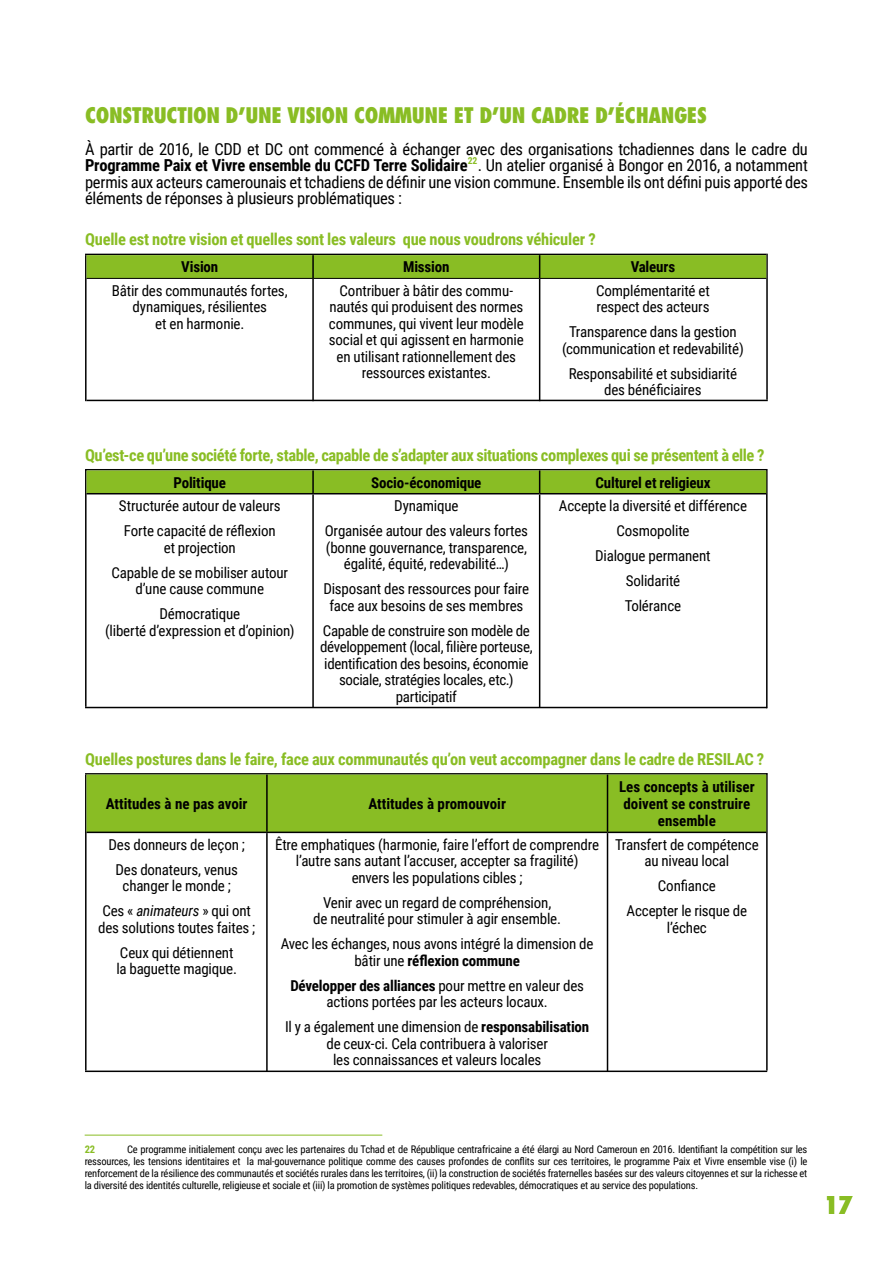
<style>
.page{position:relative;width:893px;height:1263px;background:#fff}
.page>*{position:absolute;margin:0;border:0;box-sizing:border-box;transform-origin:0 0}
.t1{font:800 condensed 24px "Futura LT";color:#89bd24}
.t2{font:800 condensed 21px "Futura LT";letter-spacing:-.02em;color:#89bd24}
.t3{font:16.5px/16.5px "Roboto Condensed";letter-spacing:-.015em;color:#000;text-align:justify}
.t4{font:700 16.5px "Roboto Condensed";letter-spacing:-.02em;color:#89bd24}
.t5{font:15px/16.5px "Roboto Condensed";letter-spacing:-.015em;color:#000;text-align:center}
.t6{font:700 15px/17.2px "Roboto Condensed";color:#000;text-align:center}
.t7{font:10.5px/12px "Roboto Condensed";letter-spacing:-.02em;color:#000;text-align:justify}
.t8{font:700 10.5px "Roboto Condensed";color:#89bd24}
.s1{font-weight:700}
.s2{font-style:italic}
</style>
<div class="page">
<hr style="left:85px;top:1135px;width:297px;height:1px;background:#89bd24">
<hr style="left:85px;top:775px;width:2px;height:295px;background:#000">
<hr style="left:766px;top:773px;width:2px;height:297px;background:#000">
<hr style="left:766px;top:469px;width:2px;height:239px;background:#000">
<hr style="left:85px;top:470px;width:2px;height:237px;background:#000">
<hr style="left:85px;top:255px;width:2px;height:146px;background:#000">
<hr style="left:85px;top:254px;width:681px;height:1px;background:#000">
<hr style="left:85px;top:707px;width:682px;height:1px;background:#000">
<hr style="left:85px;top:469px;width:682px;height:1px;background:#000">
<hr style="left:85px;top:1070px;width:682px;height:2px;background:#000">
<hr style="left:85px;top:773px;width:682px;height:2px;background:#000">
<hr style="left:766px;top:254px;width:2px;height:146px;background:#000">
<hr style="left:87px;top:400px;width:681px;height:1px;background:#000">
<svg style="left:87px;top:255px;width:679px;height:23px;background:#88bb24"></svg>
<hr style="left:312px;top:279px;width:2px;height:122px;background:#000">
<hr style="left:539px;top:279px;width:1px;height:122px;background:#000">
<hr style="left:87px;top:278px;width:226px;height:1px;background:#000">
<hr style="left:313px;top:278px;width:227px;height:1px;background:#000">
<hr style="left:540px;top:278px;width:226px;height:1px;background:#000">
<div style="left:87px;top:470px;width:679px;height:23px;background:#89bd24"></div>
<hr style="left:87px;top:493px;width:226px;height:1px;background:#000">
<hr style="left:313px;top:493px;width:227px;height:1px;background:#000">
<hr style="left:312px;top:494px;width:2px;height:213px;background:#000">
<hr style="left:540px;top:493px;width:226px;height:1px;background:#000">
<hr style="left:539px;top:494px;width:1px;height:213px;background:#000">
<div style="left:87px;top:775px;width:679px;height:57px;background:#89bd24"></div>
<hr style="left:266px;top:775px;width:2px;height:57px;background:#000">
<hr style="left:607px;top:775px;width:1px;height:57px;background:#000">
<hr style="left:87px;top:832px;width:180px;height:1px;background:#000">
<hr style="left:267px;top:832px;width:340px;height:1px;background:#000">
<hr style="left:266px;top:833px;width:2px;height:238px;background:#000">
<hr style="left:607px;top:832px;width:159px;height:1px;background:#000">
<hr style="left:607px;top:833px;width:1px;height:238px;background:#000">
<h2 class="t2" style="left:85px;top:102px;width:623px">CONSTRUCTION D’UNE VISION COMMUNE ET D’UN CADRE D’ÉCHANGES</h2>
<p class="t3" style="left:85px;top:140px;width:724px">À partir de 2016, le CDD et DC ont commencé à échanger avec des organisations tchadiennes dans le cadre du <span class="s1">Programme Paix et Vivre ensemble du CCFD Terre Solidaire</span><sup>22</sup>. Un atelier organisé à Bongor en 2016, a notamment permis aux acteurs camerounais et tchadiens de définir une vision commune. Ensemble ils ont défini puis apporté des éléments de réponses à plusieurs problématiques :</p>
<p class="t4" style="left:85px;top:228px;width:512px">Quelle est notre vision et quelles sont les valeurs que nous voudrons véhiculer ?</p>
<p class="t6" style="left:181px;top:258px;width:39px">Vision</p>
<p class="t6" style="left:403px;top:258px;width:48px">Mission</p>
<p class="t6" style="left:631px;top:258px;width:46px">Valeurs</p>
<p class="t5" style="left:112px;top:281px;width:177px">Bâtir des communautés fortes, dynamiques, résilientes<br>et en harmonie.</p>
<p class="t5" style="left:329px;top:281px;width:196px">Contribuer à bâtir des commu&shy;nautés qui produisent des normes communes, qui vivent leur modèle social et qui agissent en harmonie en utilisant rationnellement des ressources existantes.</p>
<p class="t5" style="left:596px;top:281px;width:115px;text-align:left">Complémentarité et respect des acteurs</p>
<p class="t5" style="left:562px;top:323px;width:183px">Transparence dans la gestion (communication et redevabilité)</p>
<p class="t5" style="left:569px;top:364px;width:170px">Responsabilité et subsidiarité des bénéficiaires</p>
<p class="t4" style="left:85px;top:443px;width:681px">Qu’est-ce qu’une société forte, stable, capable de s’adapter aux situations complexes qui se présentent à elle ?</p>
<p class="t6" style="left:174px;top:473px;width:54px">Politique</p>
<p class="t6" style="left:371px;top:473px;width:112px">Socio-économique</p>
<p class="t6" style="left:595px;top:473px;width:117px">Culturel et religieux</p>
<p class="t5" style="left:119px;top:493px;width:163px;line-height:25px">Structurée autour de valeurs<br>Forte capacité de réflexion</p>
<p class="t5" style="left:111px;top:534px;width:178px;line-height:25px">et projection<br>Capable de se mobiliser autour</p>
<p class="t5" style="left:136px;top:576px;width:130px;line-height:25px">d’une cause commune<br>Démocratique</p>
<p class="t5" style="left:105px;top:621px;width:191px">(liberté d’expression et d’opinion)</p>
<p class="t5" style="left:559px;top:493px;width:190px;line-height:25px">Accepte la diversité et différence<br>Cosmopolite<br>Dialogue permanent<br>Solidarité<br>Tolérance</p>
<p class="t5" style="left:325px;top:493px;width:205px;line-height:25px">Dynamique<br>Organisée autour des valeurs fortes</p>
<p class="t5" style="left:326px;top:538px;width:203px">(bonne gouvernance, transparence, égalité, équité, redevabilité…)</p>
<p class="t5" style="left:323px;top:580px;width:207px">Disposant des ressources pour faire face aux besoins de ses membres</p>
<p class="t5" style="left:320px;top:621px;width:214px">Capable de construire son modèle de développement (local, filière porteuse, identification des besoins, économie sociale, stratégies locales, etc.) participatif</p>
<p class="t4" style="left:85px;top:747px;width:681px">Quelles postures dans le faire, face aux communautés qu’on veut accompagner dans le cadre de RESILAC ?</p>
<p class="t6" style="left:106px;top:794px;width:143px">Attitudes à ne pas avoir</p>
<p class="t6" style="left:368px;top:794px;width:139px">Attitudes à promouvoir</p>
<p class="t6" style="left:619px;top:777px;width:137px">Les concepts à utiliser doivent se construire ensemble</p>
<p class="t5" style="left:109px;top:831px;width:138px;line-height:25px">Des donneurs de leçon ;<br>Des donateurs, venus</p>
<p class="t5" style="left:102px;top:873px;width:150px;line-height:25px">changer le monde ;<br>Ces « <span class="s2">animateurs</span> » qui ont</p>
<p class="t5" style="left:98px;top:914px;width:158px;line-height:25px">des solutions toutes faites ;<br>Ceux qui détiennent</p>
<p class="t5" style="left:116px;top:960px;width:122px">la baguette magique.</p>
<p class="t5" style="left:275px;top:835px;width:325px">Être emphatiques (harmonie, faire l’effort de comprendre l’autre sans autant l’accuser, accepter sa fragilité) envers les populations cibles ;</p>
<p class="t5" style="left:313px;top:893px;width:249px">Venir avec un regard de compréhension,<br>de neutralité pour stimuler à agir ensemble.</p>
<p class="t5" style="left:281px;top:935px;width:314px">Avec les échanges, nous avons intégré la dimension de bâtir une <span class="s1">réflexion commune</span></p>
<p class="t5" style="left:290px;top:976px;width:295px"><span class="s1">Développer des alliances</span> pour mettre en valeur des actions portées par les acteurs locaux.</p>
<p class="t5" style="left:285px;top:1018px;width:306px">Il y a également une dimension de <span class="s1">responsabilisation </span>de ceux-ci. Cela contribuera à valoriser<br>les connaissances et valeurs locales</p>
<p class="t5" style="left:615px;top:835px;width:145px">Transfert de compétence au niveau local</p>
<p class="t5" style="left:627px;top:873px;width:122px;line-height:25px">Confiance<br>Accepter le risque de</p>
<p class="t5" style="left:667px;top:918px;width:42px">l’échec</p>
<p class="t7" style="left:85px;top:1142px;width:724px;text-indent:43px">Ce programme initialement conçu avec les partenaires du Tchad et de République centrafricaine a été élargi au Nord Cameroun en 2016. Identifiant la compétition sur les ressources, les tensions identitaires et la mal-gouvernance politique comme des causes profondes de conflits sur ces territoires, le programme Paix et Vivre ensemble vise (i) le renforcement de la résilience des communautés et sociétés rurales dans les territoires, (ii) la construction de sociétés fraternelles basées sur des valeurs citoyennes et sur la richesse et la diversité des identités culturelle, religieuse et sociale et (iii) la promotion de systèmes politiques redevables, démocratiques et au service des populations.</p>
<p class="t8" style="left:85px;top:1141px;width:12px">22</p>
<h1 class="t1" style="left:824px;top:1190px;width:30px">17</h1>
</div>
